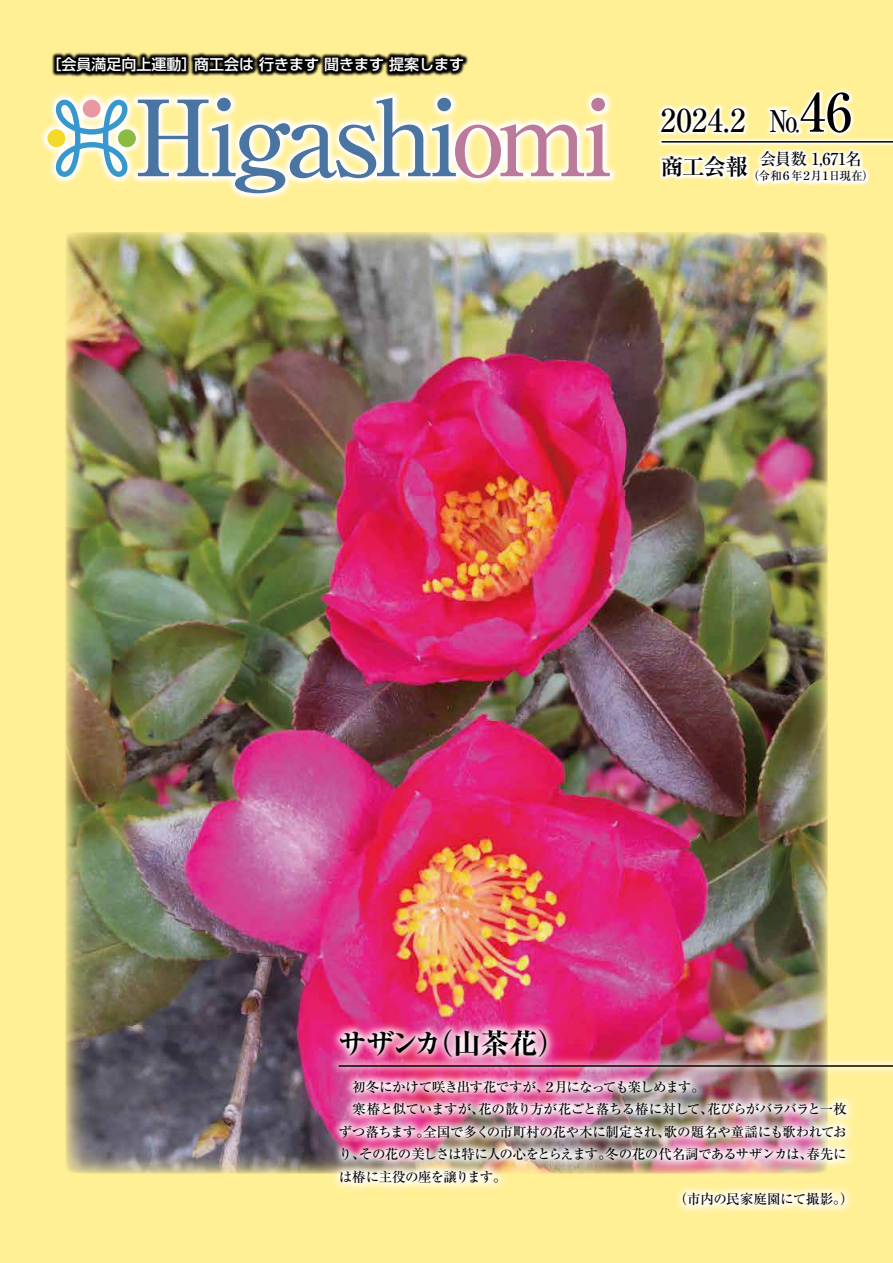
<style>
.page{position:relative;width:893px;height:1263px;background:#fff096}
.page>*{position:absolute;margin:0;border:0;box-sizing:border-box;transform-origin:0 0}
.t1{font:500 31.5px "Ryumin Pro";color:#000}
.t2{font:700 expanded 28.5px "Ryumin Pro";letter-spacing:-.025em;color:#000}
.t3{font:700 22.5px "Ryumin Pro";color:#000}
.t4{font:500 16.5px "Ryumin Pro";letter-spacing:-.06em;color:#000}
.t5{font:500 15px "Shin Go Pro";color:#fff}
.t6{font:500 13.5px "Ryumin Pro";letter-spacing:-.04em;color:#000}
.t7{font:500 13.5px "Ryumin Pro";letter-spacing:-.015em;color:#000}
.t8{font:500 11.55px "Ryumin Pro";letter-spacing:-.12em;color:#000}
.s1{font-size:30px}
.s2{font-size:52.5px}
</style>
<div class="page">
<img style="left:65px;top:240px;width:763px;height:934px">
<img style="left:668px;top:89px;width:225px;height:151px">
<hr style="left:662px;top:141px;width:231px;height:2px;background:#000">
<img style="left:41px;top:91px;width:627px;height:160px">
<svg style="left:138px;top:98px;width:472px;height:95px"></svg>
<svg style="left:56px;top:130px;width:72px;height:47px;background:#b5d5d3"></svg>
<div style="left:47px;top:129px;width:18px;height:18px;background:#f5d929;border-radius:50%"></div>
<div style="left:118px;top:129px;width:18px;height:18px;background:#8bbb41;border-radius:50%"></div>
<img style="left:41px;top:52px;width:480px;height:78px">
<img style="left:282px;top:972px;width:611px;height:240px">
<hr style="left:339px;top:1065px;width:554px;height:2px;background:#000">
<p class="t5" style="left:47px;top:52px;width:419px">［会員満足向上運動］商工会は 行きます 聞きます 提案します</p>
<h1 class="t1" style="left:660px;top:95px;width:193px">2024.2 <span class="s1">№</span><span class="s2">46</span></h1>
<h3 class="t3" style="left:661px;top:149px;width:89px">商工会報</h3>
<p class="t4" style="left:760px;top:146px;width:104px">会員数 1,671名</p>
<p class="t8" style="left:748px;top:167px;width:127px">（令和６年２月１日現在）</p>
<h2 class="t2" style="left:338px;top:1021px;width:230px">サザンカ（山茶花）</h2>
<p class="t6" style="left:339px;top:1076px;width:368px">　初冬にかけて咲き出す花ですが、２月になっても楽しめます。</p>
<p class="t6" style="left:339px;top:1098px;width:509px">　寒椿と似ていますが、花の散り方が花ごと落ちる椿に対して、花びらがバラバラと一枚</p>
<p class="t6" style="left:339px;top:1121px;width:510px">ずつ落ちます。全国で多くの市町村の花や木に制定され、歌の題名や童謡にも歌われてお</p>
<p class="t6" style="left:339px;top:1143px;width:510px">り、その花の美しさは特に人の心をとらえます。冬の花の代名詞であるサザンカは、春先に</p>
<p class="t6" style="left:339px;top:1166px;width:169px">は椿に主役の座を譲ります。</p>
<p class="t7" style="left:674px;top:1188px;width:181px">（市内の民家庭園にて撮影。）</p>
</div>
